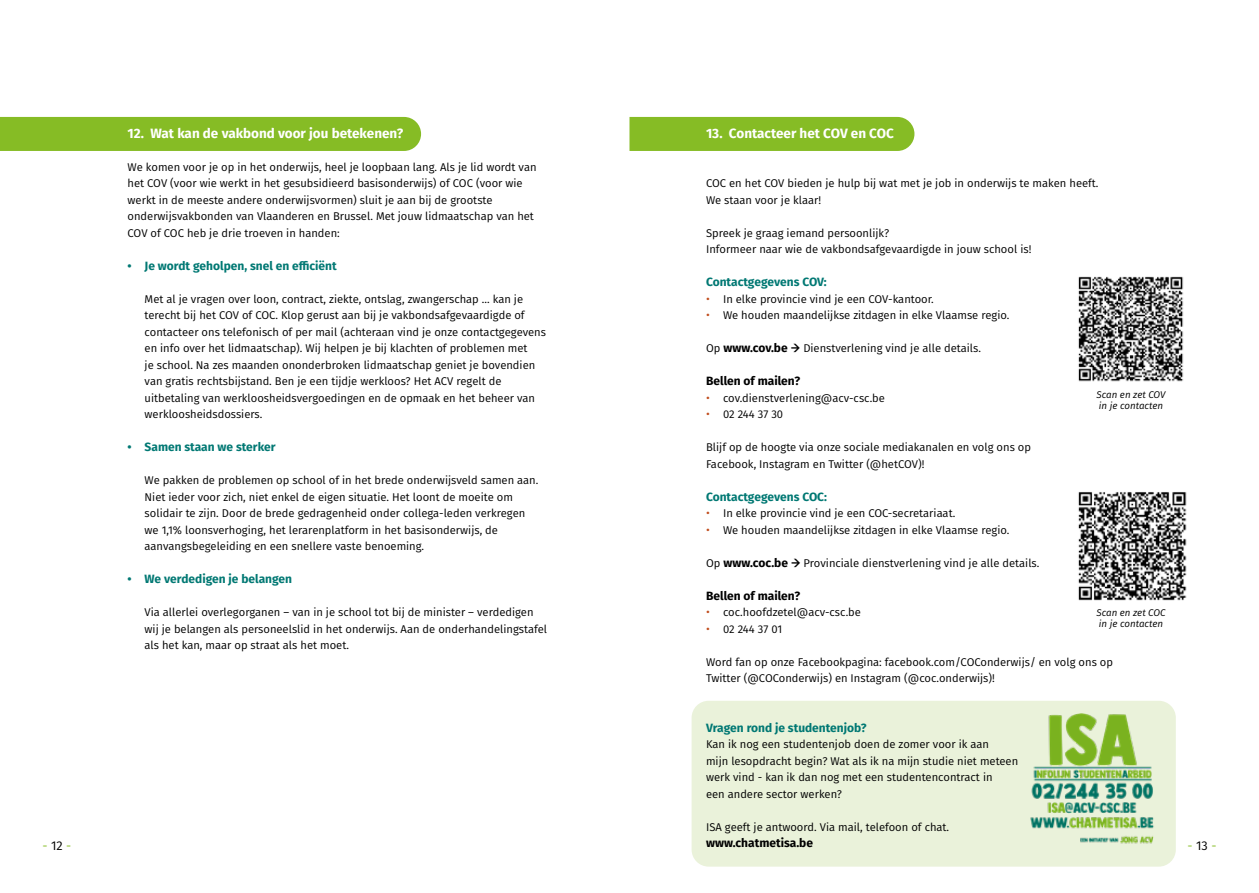
<style>
.page{position:relative;width:1259px;height:893px;background:#fff}
.page>*{position:absolute;margin:0;border:0;box-sizing:border-box;transform-origin:0 0}
.t1{font:700 13.5px "Fira Sans";color:#fff}
.t2{font:12.75px "Fira Sans";color:#86bc25}
.t3{font:700 12px "Fira Sans";color:#007873}
.t4{font:700 12px "Fira Sans";color:#000}
.t5{font:11.25px/16.5px "Fira Sans";color:#000}
.t6{font:italic 9.75px/11.7px "Fira Sans";color:#000}
.s1{font-size:12px;color:#c14d1d}
.s2{font-weight:700;font-size:12px}
.s3{color:#000}
</style>
<div class="page">
<div style="left:691px;top:701px;width:484px;height:166px;background:#eaf2da;border-radius:17px"></div>
<div style="left:629px;top:117px;width:285px;height:34px;background:#86bc25"></div>
<div style="left:0;top:117px;width:421px;height:34px;background:#86bc25"></div>
<img style="left:1030px;top:714px;width:124px;height:130px">
<img style="left:1078px;top:276px;width:106px;height:106px">
<img style="left:1078px;top:492px;width:109px;height:109px">
<p class="t1" style="left:128px;top:122px;width:277px">12. Wat kan de vakbond voor jou betekenen?</p>
<p class="t5" style="left:128px;top:158px;width:410px">We komen voor je op in het onderwijs, heel je loopbaan lang. Als je lid wordt van het COV (voor wie werkt in het gesubsidieerd basisonderwijs) of COC (voor wie werkt in de meeste andere onderwijsvormen) sluit je aan bij de grootste onderwijsvakbonden van Vlaanderen en Brussel. Met jouw lidmaatschap van het COV of COC heb je drie troeven in handen:</p>
<p class="t3" style="left:128px;top:255px;width:211px">• Je wordt geholpen, snel en efficiënt</p>
<p class="t5" style="left:145px;top:290px;width:403px">Met al je vragen over loon, contract, ziekte, ontslag, zwangerschap ... kan je terecht bij het COV of COC. Klop gerust aan bij je vakbondsafgevaardigde of contacteer ons telefonisch of per mail (achteraan vind je onze contactgegevens en info over het lidmaatschap). Wij helpen je bij klachten of problemen met<br>je school. Na zes maanden ononderbroken lidmaatschap geniet je bovendien van gratis rechtsbijstand. Ben je een tijdje werkloos? Het ACV regelt de uitbetaling van werkloosheidsvergoedingen en de opmaak en het beheer van werkloosheidsdossiers.</p>
<p class="t3" style="left:128px;top:437px;width:149px">• Samen staan we sterker</p>
<p class="t5" style="left:145px;top:472px;width:395px">We pakken de problemen op school of in het brede onderwijsveld samen aan.<br>Niet ieder voor zich, niet enkel de eigen situatie. Het loont de moeite om solidair te zijn. Door de brede gedragenheid onder collega-leden verkregen we 1,1% loonsverhoging, het lerarenplatform in het basisonderwijs, de aanvangsbegeleiding en een snellere vaste benoeming.</p>
<p class="t3" style="left:128px;top:569px;width:166px">• We verdedigen je belangen</p>
<p class="t5" style="left:145px;top:604px;width:404px">Via allerlei overlegorganen – van in je school tot bij de minister – verdedigen wij je belangen als personeelslid in het onderwijs. Aan de onderhandelingstafel als het kan, maar op straat als het moet.</p>
<p class="t1" style="left:706px;top:122px;width:189px">13. Contacteer het COV en COC</p>
<p class="t5" style="left:706px;top:175px;width:394px">COC en het COV bieden je hulp bij wat met je job in onderwijs te maken heeft.<br>We staan voor je klaar!</p>
<p class="t5" style="left:706px;top:224px;width:327px">Spreek je graag iemand persoonlijk?<br>Informeer naar wie de vakbondsafgevaardigde in jouw school is!</p>
<p class="t3" style="left:706px;top:272px;width:122px">Contactgegevens COV:</p>
<p class="t5" style="left:706px;top:290px;width:229px"><span class="s1">•</span> In elke provincie vind je een COV-kantoor.</p>
<p class="t5" style="left:706px;top:307px;width:305px"><span class="s1">•</span> We houden maandelijkse zitdagen in elke Vlaamse regio.</p>
<p class="t5" style="left:706px;top:340px;width:276px">Op <span class="s2">www.cov.be</span> ✓ Dienstverlening vind je alle details.</p>
<p class="t4" style="left:706px;top:371px;width:96px">Bellen of mailen?</p>
<p class="t5" style="left:706px;top:389px;width:180px"><span class="s1">•</span> cov.dienstverlening@acv-csc.be</p>
<p class="t5" style="left:706px;top:406px;width:79px"><span class="s1">•</span> 02 244 37 30</p>
<p class="t5" style="left:706px;top:439px;width:326px">Blijf op de hoogte via onze sociale mediakanalen en volg ons op<br>Facebook, Instagram en Twitter (@hetCOV)!</p>
<p class="t3" style="left:706px;top:486px;width:123px">Contactgegevens COC:</p>
<p class="t5" style="left:706px;top:505px;width:251px"><span class="s1">•</span> In elke provincie vind je een COC-secretariaat.</p>
<p class="t5" style="left:706px;top:521px;width:305px"><span class="s1">•</span> We houden maandelijkse zitdagen in elke Vlaamse regio.</p>
<p class="t5" style="left:706px;top:554px;width:335px">Op <span class="s2">www.coc.be</span> ✓ Provinciale dienstverlening vind je alle details.</p>
<p class="t4" style="left:706px;top:585px;width:96px">Bellen of mailen?</p>
<p class="t5" style="left:706px;top:604px;width:156px"><span class="s1">•</span> coc.hoofdzetel@acv-csc.be</p>
<p class="t5" style="left:706px;top:620px;width:78px"><span class="s1">•</span> 02 244 37 01</p>
<p class="t5" style="left:706px;top:653px;width:408px">Word fan op onze Facebookpagina: facebook.com/COConderwijs/ en volg ons op<br>Twitter (@COConderwijs) en Instagram (@coc.onderwijs)!</p>
<p class="t3" style="left:706px;top:717px;width:162px">Vragen rond je studentenjob?</p>
<p class="t5" style="left:706px;top:736px;width:314px">Kan ik nog een studentenjob doen de zomer voor ik aan<br>mijn lesopdracht begin? Wat als ik na mijn studie niet meteen werk vind - kan ik dan nog met een studentencontract in<br>een andere sector werken?</p>
<p class="t5" style="left:706px;top:818px;width:245px">ISA geeft je antwoord. Via mail, telefoon of chat.</p>
<p class="t4" style="left:706px;top:833px;width:108px">www.chatmetisa.be</p>
<p class="t6" style="left:1096px;top:388px;width:71px">Scan en zet COV in je contacten</p>
<p class="t6" style="left:1096px;top:606px;width:71px">Scan en zet COC in je contacten</p>
<p class="t2" style="left:43px;top:836px;width:30px">- <span class="s3">12</span> -</p>
<p class="t2" style="left:1187px;top:836px;width:30px">- <span class="s3">13</span> -</p>
</div>
